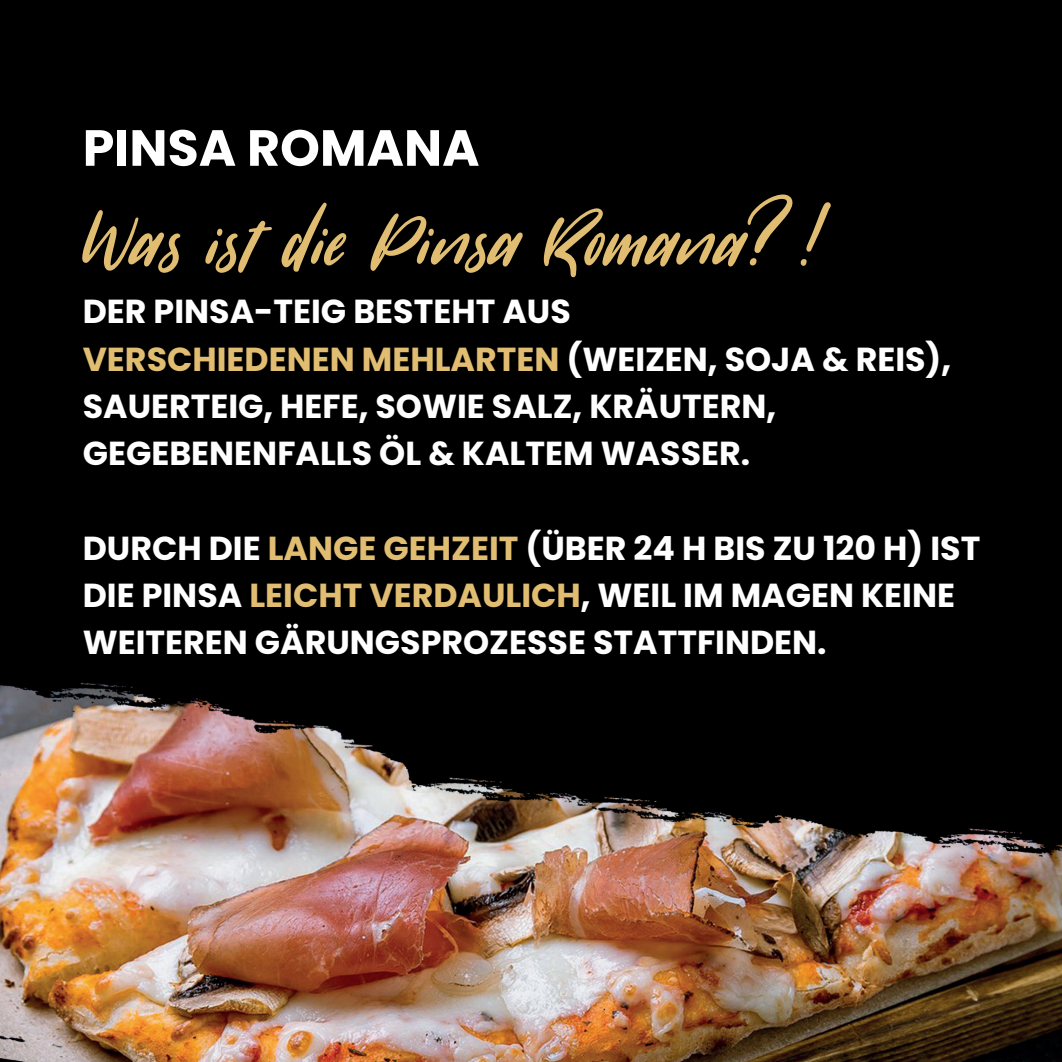
<style>
.page{position:relative;width:1062px;height:1062px;background:#fff}
.page>*{position:absolute;margin:0;border:0;box-sizing:border-box;transform-origin:0 0}
.t1{font:96.25px "Sugarstyle Millenial";color:#e1bd72}
.t2{font:700 50.75px "Poppins";color:#fff}
.t3{font:700 33.25px/47.2px "Poppins";color:#fff}
.s1{color:#e1bd72}
</style>
<div class="page">
<img style="left:0;top:0;width:1062px;height:1062px">
<p class="t2" style="left:83px;top:119px;width:398px">PINSA ROMANA</p>
<p class="t1" style="left:83px;top:177px;width:752px">Was ist die Pinsa Romana?!</p>
<p class="t3" style="left:83px;top:288px;width:489px">DER PINSA-TEIG BESTEHT AUS</p>
<p class="t3" style="left:83px;top:335px;width:870px"><span class="s1">VERSCHIEDENEN MEHLARTEN</span> (WEIZEN, SOJA &amp; REIS),<br>SAUERTEIG, HEFE, SOWIE SALZ, KRÄUTERN,</p>
<p class="t3" style="left:83px;top:430px;width:669px">GEGEBENENFALLS ÖL &amp; KALTEM WASSER.</p>
<p class="t3" style="left:83px;top:524px;width:899px">DURCH DIE <span class="s1">LANGE GEHZEIT</span> (ÜBER 24 H BIS ZU 120 H) IST<br>DIE PINSA <span class="s1">LEICHT VERDAULICH</span>, WEIL IM MAGEN KEINE<br>WEITEREN GÄRUNGSPROZESSE STATTFINDEN.</p>
</div>
